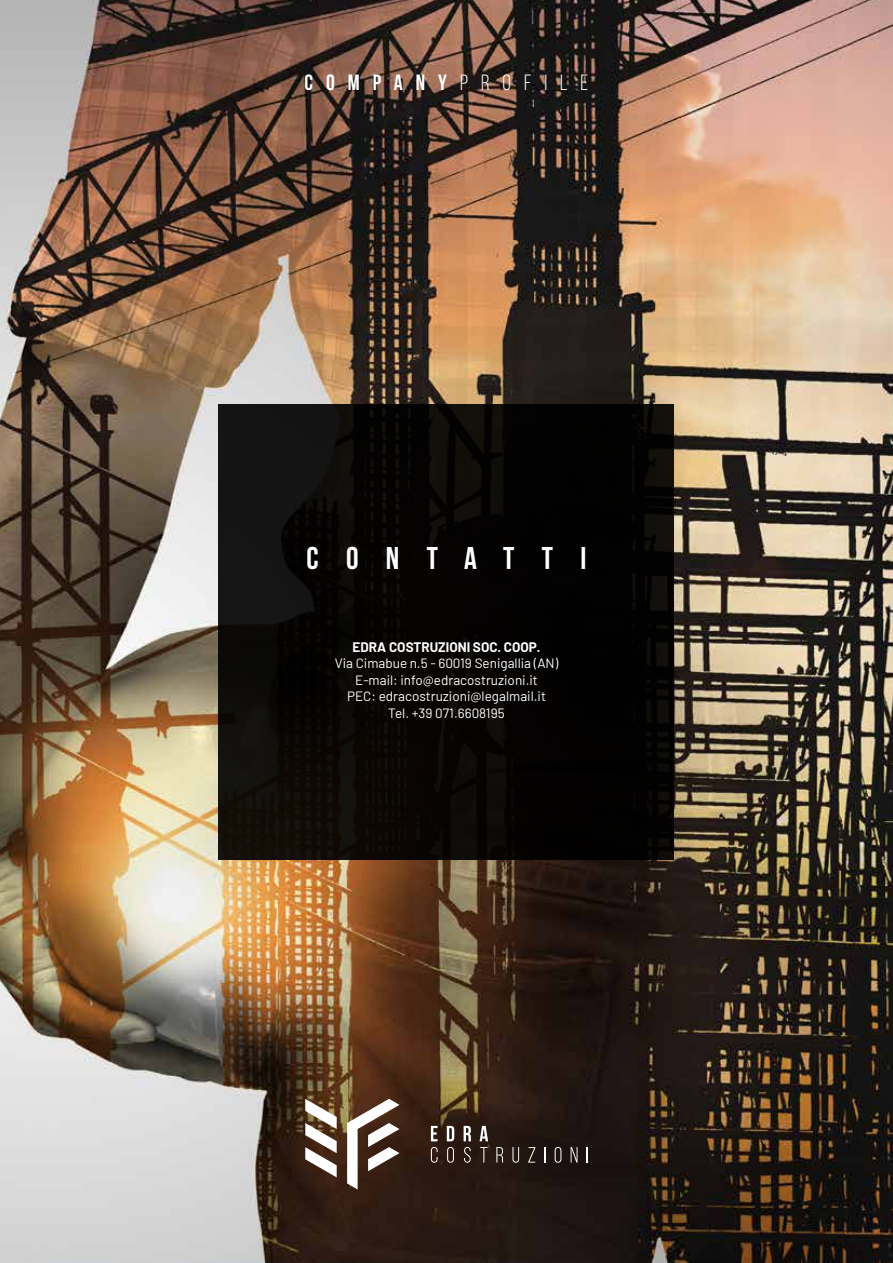
<style>
.page{position:relative;width:893px;height:1263px;background:#fff}
.page>*{position:absolute;margin:0;border:0;box-sizing:border-box;transform-origin:0 0}
.t1{font:700 31.5px "Bebas Neue";letter-spacing:.87em;color:#fff}
.t2{font:700 22.05px "Bebas Neue";letter-spacing:.59em;color:#fff}
.t3{font:13.5px/16.5px "Barlow";color:#fff;text-align:center}
.t4{font:700 13.5px "Barlow";color:#fff}
.s1{font-weight:400}
</style>
<div class="page">
<img style="left:0;top:0;width:893px;height:1263px">
<svg style="left:431px;top:1147px;width:7px;height:16px"></svg>
<svg style="left:447px;top:1147px;width:7px;height:16px"></svg>
<svg style="left:464px;top:1147px;width:7px;height:16px"></svg>
<svg style="left:480px;top:1147px;width:7px;height:15px"></svg>
<svg style="left:496px;top:1147px;width:7px;height:15px"></svg>
<svg style="left:512px;top:1147px;width:7px;height:16px"></svg>
<svg style="left:528px;top:1147px;width:7px;height:15px"></svg>
<svg style="left:544px;top:1147px;width:1px;height:15px"></svg>
<svg style="left:555px;top:1147px;width:6px;height:16px"></svg>
<svg style="left:571px;top:1147px;width:6px;height:15px"></svg>
<svg style="left:587px;top:1147px;width:1px;height:15px"></svg>
<svg style="left:431px;top:1126px;width:7px;height:15px"></svg>
<svg style="left:447px;top:1126px;width:7px;height:15px"></svg>
<svg style="left:464px;top:1126px;width:7px;height:15px"></svg>
<svg style="left:480px;top:1126px;width:8px;height:15px"></svg>
<svg style="left:305px;top:1099px;width:32px;height:78px"></svg>
<svg style="left:347px;top:1099px;width:52px;height:90px"></svg>
<div style="left:219px;top:404px;width:455px;height:455px;background:linear-gradient(to right,#100e0b,#010000)"></div>
<h2 class="t2" style="left:305px;top:70px;width:285px">COMPANY<span class="s1">PROFILE</span></h2>
<h1 class="t1" style="left:306px;top:541px;width:281px">CONTATTI</h1>
<p class="t4" style="left:353px;top:637px;width:189px">EDRA COSTRUZIONI SOC. COOP.</p>
<p class="t3" style="left:335px;top:654px;width:225px">Via Cimabue n.5 - 60019 Senigallia (AN)<br>E-mail: info@edracostruzioni.it<br>PEC: edracostruzioni@legalmail.it<br>Tel. +39 071.6608195</p>
</div>
